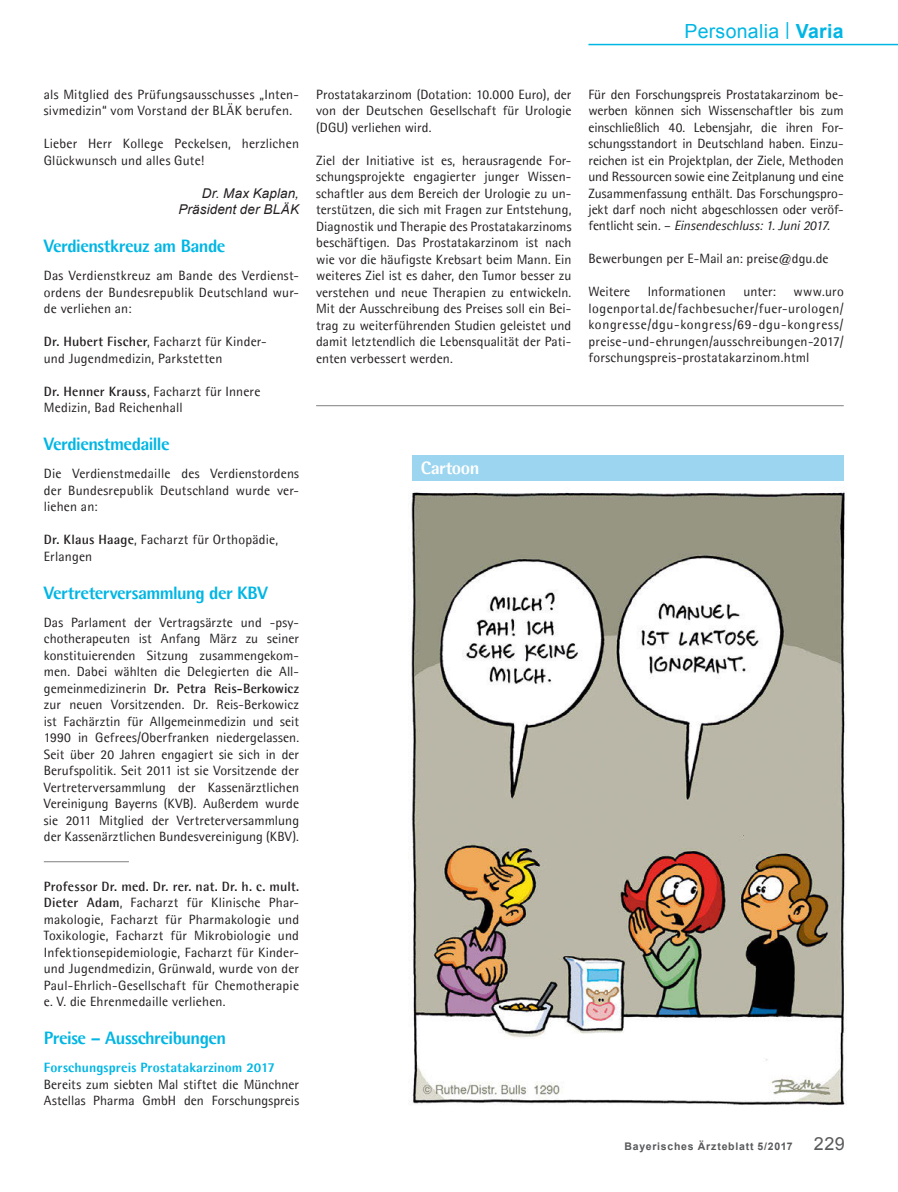
<style>
.page{position:relative;width:898px;height:1192px;background:#fff}
.page>*{position:absolute;margin:0;border:0;box-sizing:border-box;transform-origin:0 0}
.t1{font:19.5px "Arial";letter-spacing:.015em;color:#00b6e4}
.t2{font:800 18px "Agfa Rotis Semisans";letter-spacing:-.03em;color:#00b6e4}
.t3{font:800 18px "Agfa Rotis Semisans";letter-spacing:-.025em;color:#fff}
.t4{font:13.5px/16.5px "Agfa Rotis Semisans";letter-spacing:.01em;color:#231f20;text-align:justify}
.t5{font:800 13.5px "Agfa Rotis Semisans";letter-spacing:.01em;color:#00b6e4}
.t6{font:italic 13.5px/16.5px "Arial";letter-spacing:.01em;color:#231f20;text-align:right}
.t7{font:700 10.5px "Arial";letter-spacing:.075em;color:#58595b}
.s1{font-weight:700}
.s2{font-style:italic}
.s3{font-weight:400;font-size:18px}
</style>
<div class="page">
<hr style="left:588px;top:44px;width:309px;height:1px;background:#00b6e4">
<hr style="left:44px;top:861px;width:85px;height:1px;background:#807f83">
<hr style="left:316px;top:405px;width:527px;height:1px;background:#807f83">
<img style="left:408px;top:492px;width:439px;height:614px">
<div style="left:412px;top:455px;width:431px;height:26px;background:#9bd5ef"></div>
<h1 class="t1" style="left:684px;top:20px;width:161px">Personalia <sup>|</sup> <span class="s1">Varia</span></h1>
<p class="t4" style="left:44px;top:86px;width:257px">als Mitglied des Prüfungsausschusses „Inten&shy;sivmedizin“ vom Vorstand der BLÄK berufen.</p>
<p class="t4" style="left:44px;top:135px;width:257px">Lieber Herr Kollege Peckelsen, herzlichen<br>Glückwunsch und alles Gute!</p>
<p class="t6" style="left:178px;top:185px;width:122px">Dr. Max Kaplan,<br>Präsident der BLÄK</p>
<h2 class="t2" style="left:44px;top:235px;width:183px">Verdienstkreuz am Bande</h2>
<p class="t4" style="left:44px;top:267px;width:257px">Das Verdienstkreuz am Bande des Verdienst&shy;ordens der Bundesrepublik Deutschland wur&shy;de verliehen an:</p>
<p class="t4" style="left:44px;top:333px;width:224px"><span class="s1">Dr. Hubert Fischer</span>, Facharzt für Kinder&shy;und Jugendmedizin, Parkstetten</p>
<p class="t4" style="left:44px;top:383px;width:218px"><span class="s1">Dr. Henner Krauss</span>, Facharzt für Innere<br>Medizin, Bad Reichenhall</p>
<h2 class="t2" style="left:44px;top:433px;width:127px">Verdienstmedaille</h2>
<p class="t4" style="left:44px;top:465px;width:257px">Die Verdienstmedaille des Verdienstordens der Bundesrepublik Deutschland wurde ver&shy;liehen an:</p>
<p class="t4" style="left:44px;top:531px;width:236px"><span class="s1">Dr. Klaus Haage</span>, Facharzt für Orthopädie,<br>Erlangen</p>
<h2 class="t2" style="left:44px;top:581px;width:225px">Vertreterversammlung der KBV</h2>
<p class="t4" style="left:44px;top:614px;width:257px">Das Parlament der Vertragsärzte und -psy&shy;chotherapeuten ist Anfang März zu seiner konstituierenden Sitzung zusammengekom&shy;men. Dabei wählten die Delegierten die All&shy;gemeinmedizinerin <span class="s1">Dr. Petra Reis-Berkowicz </span>zur neuen Vorsitzenden. Dr. Reis-Berkowicz ist Fachärztin für Allgemeinmedizin und seit 1990 in Gefrees/Oberfranken niedergelassen.<br>Seit über 20 Jahren engagiert sie sich in der Berufspolitik. Seit 2011 ist sie Vorsitzende der Vertreterversammlung der Kassenärztlichen Vereinigung Bayerns (KVB). Außerdem wurde sie 2011 Mitglied der Vertreterversammlung der Kassenärztlichen Bundesvereinigung (KBV).</p>
<p class="t4" style="left:44px;top:878px;width:257px"><span class="s1">Professor Dr. med. Dr. rer. nat. Dr. h. c. mult.<br>Dieter Adam</span>, Facharzt für Klinische Phar&shy;makologie, Facharzt für Pharmakologie und Toxikologie, Facharzt für Mikrobiologie und Infektionsepidemiologie, Facharzt für Kinder&shy;und Jugendmedizin, Grünwald, wurde von der Paul-Ehrlich-Gesellschaft für Chemotherapie e. V. die Ehrenmedaille verliehen.</p>
<h2 class="t2" style="left:44px;top:1027px;width:184px">Preise – Ausschreibungen</h2>
<p class="t5" style="left:44px;top:1059px;width:233px">Forschungspreis Prostatakarzinom 2017</p>
<p class="t4" style="left:44px;top:1076px;width:257px">Bereits zum siebten Mal stiftet die Münchner<br>Astellas Pharma GmbH den Forschungspreis</p>
<p class="t4" style="left:316px;top:86px;width:257px">Prostatakarzinom (Dotation: 10.000 Euro), der von der Deutschen Gesellschaft für Urologie (DGU) verliehen wird.</p>
<p class="t4" style="left:316px;top:152px;width:257px">Ziel der Initiative ist es, herausragende For&shy;schungsprojekte engagierter junger Wissen&shy;schaftler aus dem Bereich der Urologie zu un&shy;terstützen, die sich mit Fragen zur Entstehung, Diagnostik und Therapie des Prostatakarzinoms beschäftigen. Das Prostatakarzinom ist nach wie vor die häufigste Krebsart beim Mann. Ein weiteres Ziel ist es daher, den Tumor besser zu verstehen und neue Therapien zu entwickeln.<br>Mit der Ausschreibung des Preises soll ein Bei&shy;trag zu weiterführenden Studien geleistet und damit letztendlich die Lebensqualität der Pati&shy;enten verbessert werden.</p>
<h2 class="t3" style="left:421px;top:456px;width:60px">Cartoon</h2>
<p class="t4" style="left:588px;top:86px;width:257px">Für den Forschungspreis Prostatakarzinom be&shy;werben können sich Wissenschaftler bis zum einschließlich 40. Lebensjahr, die ihren For&shy;schungsstandort in Deutschland haben. Einzu&shy;reichen ist ein Projektplan, der Ziele, Methoden und Ressourcen sowie eine Zeitplanung und eine Zusammenfassung enthält. Das Forschungspro&shy;jekt darf noch nicht abgeschlossen oder veröf&shy;fentlicht sein. – <span class="s2">Einsendeschluss: 1. Juni 2017.</span></p>
<p class="t4" style="left:588px;top:251px;width:242px">Bewerbungen per E-Mail an: preise@dgu.de</p>
<p class="t4" style="left:588px;top:284px;width:43px">Weitere</p>
<p class="t4" style="left:647px;top:284px;width:80px">Informationen</p>
<p class="t4" style="left:743px;top:284px;width:34px">unter:</p>
<p class="t4" style="left:588px;top:284px;width:257px;text-indent:205px">www.uro logenportal.de/fachbesucher/fuer-urologen/ kongresse/dgu-kongress/69-dgu-kongress/ preise-und-ehrungen/ausschreibungen-2017/ forschungspreis-prostatakarzinom.html</p>
<p class="t7" style="left:624px;top:1140px;width:222px">Bayerisches Ärzteblatt 5/2017 <span class="s3">229</span></p>
</div>
